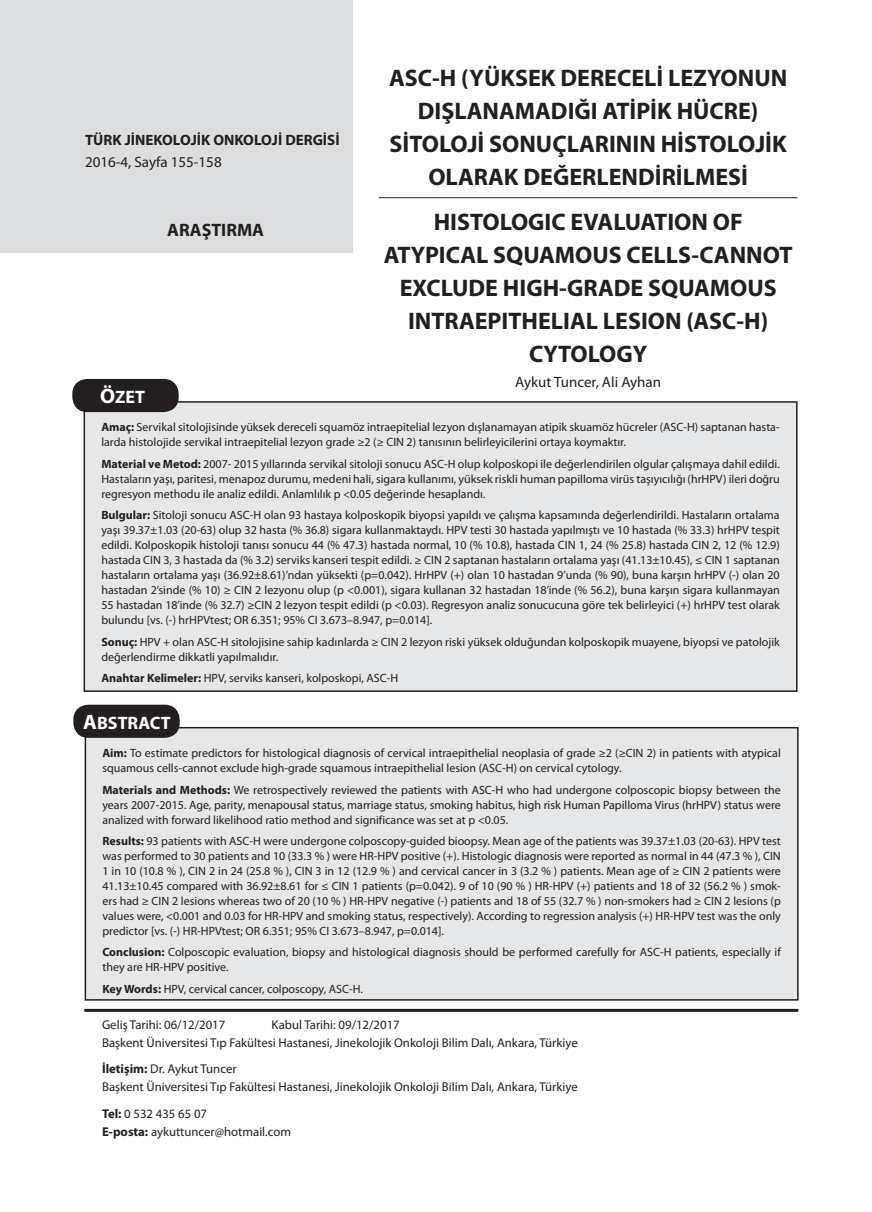
<style>
.page{position:relative;width:872px;height:1212px;background:#fff}
.page>*{position:absolute;margin:0;border:0;box-sizing:border-box;transform-origin:0 0}
.t1{font:700 24px/33px "Myriad Pro";color:#231f20;text-align:center}
.t2{font:700 18px "Myriad Pro";color:#fff}
.t3{font:700 18px "Myriad Pro";color:#231f20}
.t4{font:15px "Myriad Pro";color:#231f20}
.t5{font:700 15px "Myriad Pro";color:#231f20}
.t6{font:12.75px/18px "Myriad Pro";color:#231f20}
.t7{font:12px/15px "Myriad Pro";color:#231f20}
.s1{font-size:21px}
.s2{font-weight:700}
</style>
<div class="page">
<div style="left:0;top:0;width:352px;height:252px;background:#dcddde"></div>
<hr style="left:379px;top:197px;width:418px;height:1px;background:#231f20">
<hr style="left:84px;top:1009px;width:714px;height:3px;background:#231f20">
<div style="left:84px;top:402px;width:712px;height:289px;background:#e6e7e8"></div>
<div style="left:84px;top:401px;width:713px;height:291px;border:2px solid #231f20"></div>
<div style="left:72px;top:379px;width:107px;height:33px;background:#231f20;border-radius:15px"></div>
<div style="left:85px;top:728px;width:713px;height:272px;background:#e6e7e8"></div>
<div style="left:85px;top:727px;width:713px;height:273px;border:2px solid #231f20"></div>
<div style="left:73px;top:705px;width:107px;height:33px;background:#231f20;border-radius:15px"></div>
<h1 class="t1" style="left:389px;top:63px;width:400px">ASC-H (YÜKSEK DERECELİ LEZYONUN<br>DIŞLANAMADIĞI ATİPİK HÜCRE)<br>SİTOLOJİ SONUÇLARININ HİSTOLOJİK<br>OLARAK DEĞERLENDİRİLMESİ</h1>
<h1 class="t1" style="left:384px;top:208px;width:410px">HISTOLOGIC EVALUATION OF<br>ATYPICAL SQUAMOUS CELLS-CANNOT<br>EXCLUDE HIGH-GRADE SQUAMOUS<br>INTRAEPITHELIAL LESION (ASC-H)<br>CYTOLOGY</h1>
<p class="t4" style="left:515px;top:376px;width:147px">Aykut Tuncer, Ali Ayhan</p>
<p class="t5" style="left:85px;top:134px;width:256px">TÜRK JİNEKOLOJİK ONKOLOJİ DERGİSİ</p>
<p class="t4" style="left:85px;top:156px;width:138px">2016-4, Sayfa 155-158</p>
<h2 class="t3" style="left:167px;top:223px;width:98px">ARAŞTIRMA</h2>
<h2 class="t2" style="left:100px;top:390px;width:47px"><span class="s1">Ö</span>ZET</h2>
<p class="t7" style="left:101px;top:421px;width:680px"><span class="s2">Amaç:</span> Servikal sitolojisinde yüksek dereceli squamöz intraepitelial lezyon dışlanamayan atipik skuamöz hücreler (ASC-H) saptanan hasta&shy;larda histolojide servikal intraepitelial lezyon grade ≥2 (≥ CIN 2) tanısının belirleyicilerini ortaya koymaktır.</p>
<p class="t7" style="left:101px;top:457px;width:680px;text-align:justify"><span class="s2">Material ve Metod:</span> 2007- 2015 yıllarında servikal sitoloji sonucu ASC-H olup kolposkopi ile değerlendirilen olgular çalışmaya dahil edildi.<br>Hastaların yaşı, paritesi, menapoz durumu, medeni hali, sigara kullanımı, yüksek riskli human papilloma virüs taşıyıcılığı (hrHPV) ileri doğru regresyon methodu ile analiz edildi. Anlamlılık p &lt;0.05 değerinde hesaplandı.</p>
<p class="t7" style="left:101px;top:509px;width:680px;text-align:justify"><span class="s2">Bulgular:</span> Sitoloji sonucu ASC-H olan 93 hastaya kolposkopik biyopsi yapıldı ve çalışma kapsamında değerlendirildi. Hastaların ortalama yaşı 39.37±1.03 (20-63) olup 32 hasta (% 36.8) sigara kullanmaktaydı. HPV testi 30 hastada yapılmıştı ve 10 hastada (% 33.3) hrHPV tespit edildi. Kolposkopik histoloji tanısı sonucu 44 (% 47.3) hastada normal, 10 (% 10.8), hastada CIN 1, 24 (% 25.8) hastada CIN 2, 12 (% 12.9) hastada CIN 3, 3 hastada da (% 3.2) serviks kanseri tespit edildi. ≥ CIN 2 saptanan hastaların ortalama yaşı (41.13±10.45), ≤ CIN 1 saptanan hastaların ortalama yaşı (36.92±8.61)’ndan yüksekti (p=0.042). HrHPV (+) olan 10 hastadan 9’unda (% 90), buna karşın hrHPV (-) olan 20 hastadan 2’sinde (% 10) ≥ CIN 2 lezyonu olup (p &lt;0.001), sigara kullanan 32 hastadan 18’inde (% 56.2), buna karşın sigara kullanmayan 55 hastadan 18’inde (% 32.7) ≥CIN 2 lezyon tespit edildi (p &lt;0.03). Regresyon analiz sonucucuna göre tek belirleyici (+) hrHPV test olarak bulundu [vs. (-) hrHPVtest; OR 6.351; 95% CI 3.673–8.947, p=0.014].</p>
<p class="t7" style="left:101px;top:635px;width:680px"><span class="s2">Sonuç:</span> HPV + olan ASC-H sitolojisine sahip kadınlarda ≥ CIN 2 lezyon riski yüksek olduğundan kolposkopik muayene, biyopsi ve patolojik değerlendirme dikkatli yapılmalıdır.</p>
<p class="t7" style="left:101px;top:672px;width:298px"><span class="s2">Anahtar Kelimeler:</span> HPV, serviks kanseri, kolposkopi, ASC-H</p>
<h2 class="t2" style="left:83px;top:716px;width:89px"><span class="s1">A</span>BSTRACT</h2>
<p class="t7" style="left:102px;top:747px;width:680px"><span class="s2">Aim:</span> To estimate predictors for histological diagnosis of cervical intraepithelial neoplasia of grade ≥2 (≥CIN 2) in patients with atypical squamous cells-cannot exclude high-grade squamous intraepithelial lesion (ASC-H) on cervical cytology.</p>
<p class="t7" style="left:102px;top:783px;width:680px;text-align:justify"><span class="s2">Materials and Methods:</span> We retrospectively reviewed the patients with ASC-H who had undergone colposcopic biopsy between the years 2007-2015. Age, parity, menapousal status, marriage status, smoking habitus, high risk Human Papilloma Virus (hrHPV) status were analized with forward likelihood ratio method and significance was set at p &lt;0.05.</p>
<p class="t7" style="left:102px;top:834px;width:680px;text-align:justify"><span class="s2">Results:</span> 93 patients with ASC-H were undergone colposcopy-guided bioopsy. Mean age of the patients was 39.37±1.03 (20-63). HPV test was performed to 30 patients and 10 (33.3 % ) were HR-HPV positive (+). Histologic diagnosis were reported as normal in 44 (47.3 % ), CIN 1 in 10 (10.8 % ), CIN 2 in 24 (25.8 % ), CIN 3 in 12 (12.9 % ) and cervical cancer in 3 (3.2 % ) patients. Mean age of ≥ CIN 2 patients were 41.13±10.45 compared with 36.92±8.61 for ≤ CIN 1 patients (p=0.042). 9 of 10 (90 % ) HR-HPV (+) patients and 18 of 32 (56.2 % ) smok&shy;ers had ≥ CIN 2 lesions whereas two of 20 (10 % ) HR-HPV negative (-) patients and 18 of 55 (32.7 % ) non-smokers had ≥ CIN 2 lesions (p values were, &lt;0.001 and 0.03 for HR-HPV and smoking status, respectively). According to regression analysis (+) HR-HPV test was the only predictor [vs. (-) HR-HPVtest; OR 6.351; 95% CI 3.673–8.947, p=0.014].</p>
<p class="t7" style="left:102px;top:946px;width:680px"><span class="s2">Conclusion:</span> Colposcopic evaluation, biopsy and histological diagnosis should be performed carefully for ASC-H patients, especially if they are HR-HPV positive.</p>
<p class="t7" style="left:102px;top:982px;width:262px"><span class="s2">Key Words:</span> HPV, cervical cancer, colposcopy, ASC-H.</p>
<p class="t6" style="left:102px;top:1017px;width:477px;text-indent:169px">Kabul Tarihi: 09/12/2017<br>Başkent Üniversitesi Tıp Fakültesi Hastanesi, Jinekolojik Onkoloji Bilim Dalı, Ankara, Türkiye</p>
<p class="t6" style="left:102px;top:1061px;width:477px"><span class="s2">İletişim:</span> Dr. Aykut Tuncer<br>Başkent Üniversitesi Tıp Fakültesi Hastanesi, Jinekolojik Onkoloji Bilim Dalı, Ankara, Türkiye</p>
<p class="t6" style="left:102px;top:1106px;width:190px"><span class="s2">Tel:</span> 0 532 435 65 07<br><span class="s2">E-posta:</span> aykuttuncer@hotmail.com</p>
<p class="t6" style="left:102px;top:1017px;width:125px">Geliş Tarihi: 06/12/2017</p>
</div>
